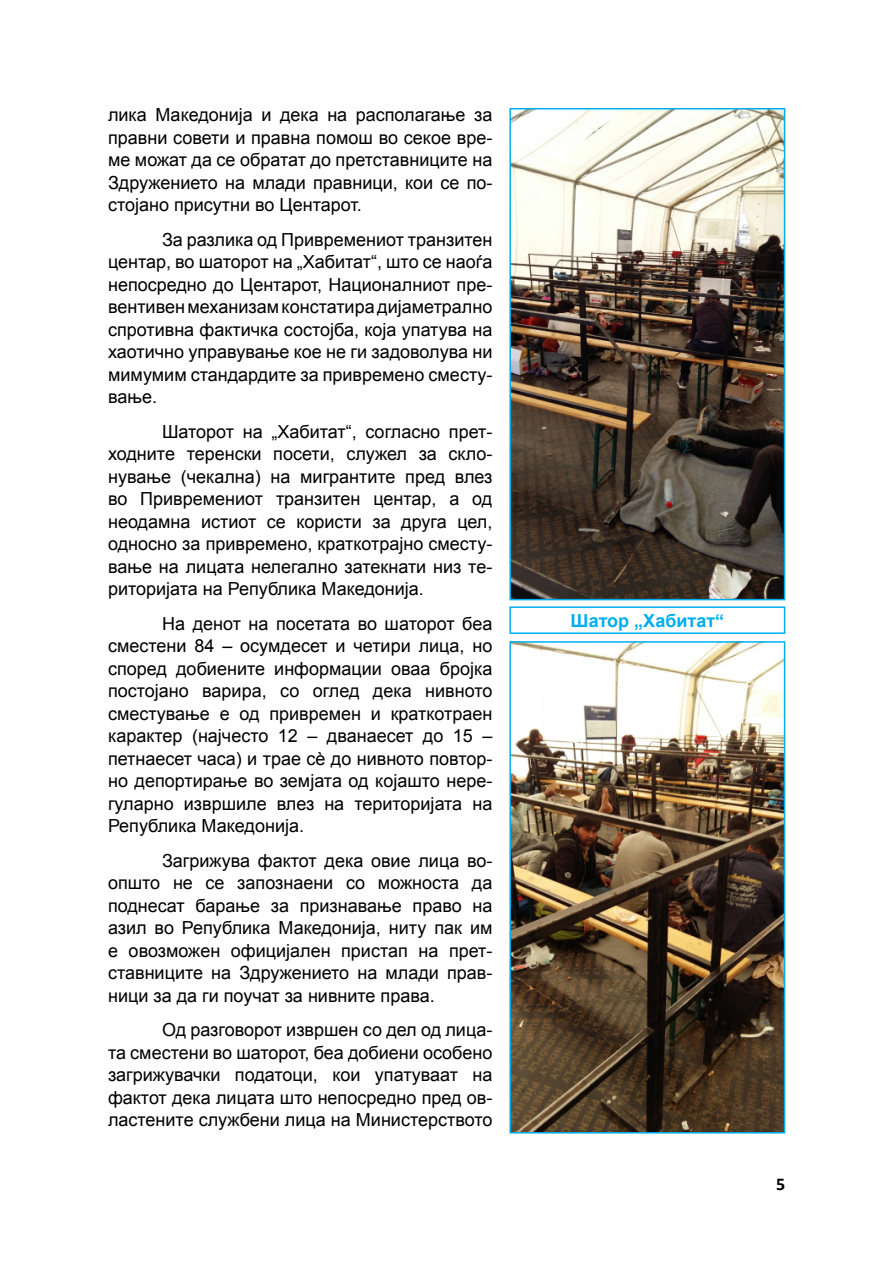
<style>
.page{position:relative;width:893px;height:1263px;background:#fff}
.page>*{position:absolute;margin:0;border:0;box-sizing:border-box;transform-origin:0 0}
.t1{font:18px/22.5px "Arial";color:#000;text-align:justify}
.t2{font:700 18px "Arial";color:#00aeef}
.t3{font:700 18px "Calibri";color:#000}
</style>
<div class="page">
<img style="left:511px;top:110px;width:272px;height:488px">
<div style="left:509px;top:108px;width:276px;height:492px;border:1px solid #00aeef"></div>
<img style="left:511px;top:643px;width:272px;height:489px">
<div style="left:509px;top:641px;width:276px;height:493px;border:1px solid #00aeef"></div>
<div style="left:509px;top:606px;width:276px;height:28px;border:1px solid #00aeef"></div>
<p class="t1" style="left:108px;top:105px;width:386px">лика Македонија и дека на располагање за правни совети и правна помош во секое вре&shy;ме можат да се обратат до претставниците на Здружението на млади правници, кои се по&shy;сто јано присутни во Центарот.</p>
<p class="t1" style="left:108px;top:230px;width:386px;text-indent:54px">За разлика од Привремениот транзитен цен тар, во шаторот на „Хабитат“, што се наоѓа не посредно до Центарот, Националниот пре&shy;вен тивен механизам констатира дијаметрално спро тивна фактичка состојба, која упатува на ха отично управување кое не ги задоволува ни мимумим стандардите за привремено сме с ту&shy;ва ње.</p>
<p class="t1" style="left:108px;top:422px;width:386px;text-indent:54px">Шаторот на „Хабитат“, согласно прет&shy;ходните теренски посети, служел за скло&shy;ну вање (чекална) на мигрантите пред влез во Привремениот транзитен центар, а од неодамна истиот се користи за друга цел, односно за привремено, краткотрајно смес ту&shy;вање на лицата нелегално затекнати низ те&shy;ри торијата на Република Македонија.</p>
<p class="t1" style="left:108px;top:614px;width:386px;text-indent:54px">На денот на посетата во шаторот беа сместени 84 – осумдесет и четири лица, но спо ред добиените информации оваа бројка по стојано варира, со оглед дека нивното смес тување е од привремен и краткотраен ка рактер (најчесто 12 – дванаесет до 15 – петнаесет часа) и трае сѐ до нивното по втор&shy;но депортирање во земјата од којашто не ре&shy;гу ларно извршиле влез на територијата на Република Македонија.</p>
<p class="t1" style="left:108px;top:851px;width:386px;text-indent:54px">Загрижува фактот дека овие лица во&shy;оп што не се запознаени со можноста да под несат барање за признавање право на азил во Република Македонија, ниту пак им е овозможен официјален пристап на прет&shy;ставниците на Здружението на млади прав&shy;ни ци за да ги поучат за нивните права.</p>
<p class="t1" style="left:108px;top:1020px;width:386px;text-indent:54px">Од разговорот извршен со дел од ли ца&shy;та сместени во шаторот, беа добиени особено за грижувачки податоци, кои упатуваат на фактот дека лицата што непосредно пред ов&shy;ластените службени лица на Минис тер ство то</p>
<p class="t2" style="left:570px;top:614px;width:155px">Шатор „Хабитат“</p>
<p class="t3" style="left:776px;top:1173px;width:11px">5</p>
</div>
